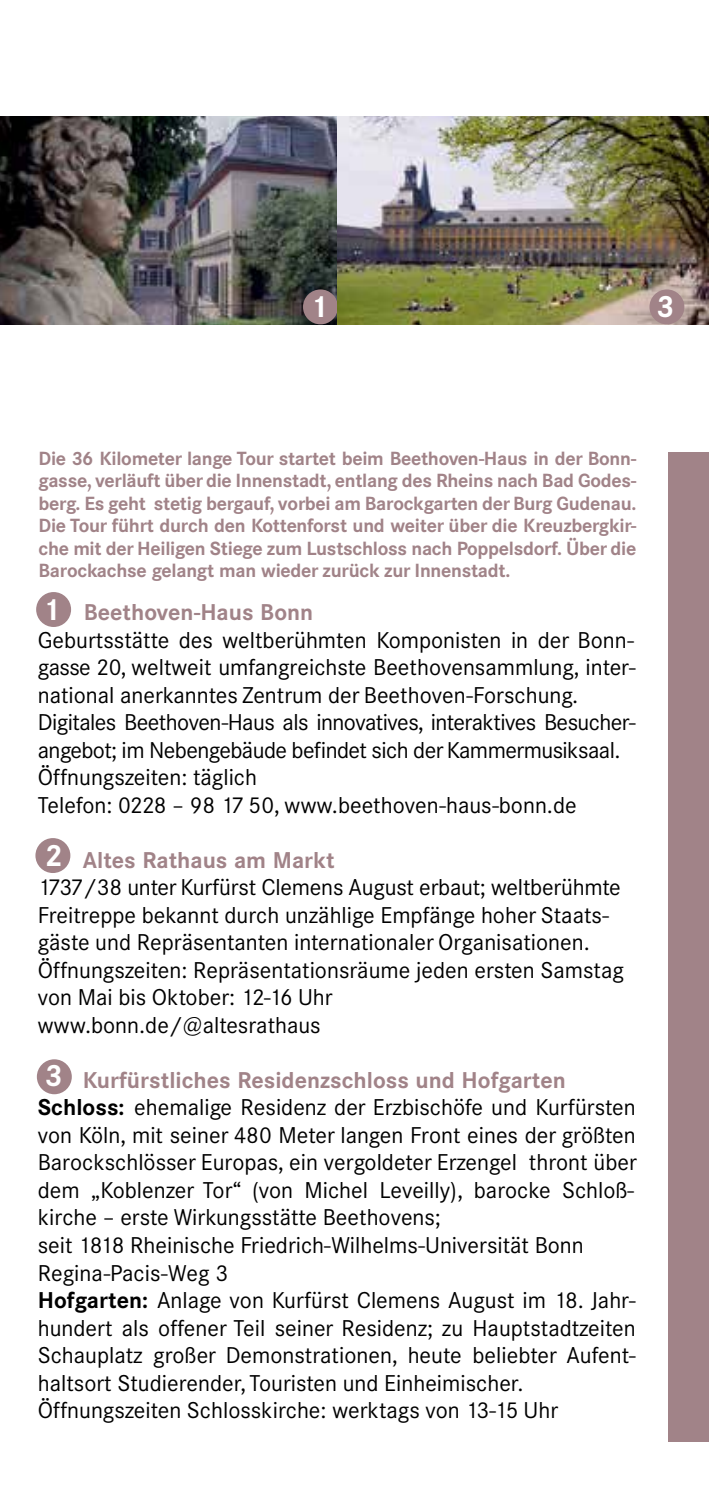
<style>
.page{position:relative;width:709px;height:1489px;background:#fff}
.page>*{position:absolute;margin:0;border:0;box-sizing:border-box;transform-origin:0 0}
.t1{font:700 30px "Corporate SBQ";color:#fff}
.t2{font:22.5px/27.5px "Corporate SBQ";color:#000}
.t3{font:700 22.5px "Corporate SBQ";color:#a18388}
.t4{font:700 18.75px/22.5px "Corporate SBQ";letter-spacing:-.015em;color:#a18388;text-align:justify}
.s1{font-weight:700;color:#a18388}
.s2{font-weight:700}
</style>
<div class="page">
<div style="left:669px;top:452px;width:40px;height:988px;background:#a18388"></div>
<img style="left:0;top:117px;width:708px;height:207px">
<div style="left:304px;top:290px;width:33px;height:33px;background:#a18388;border-radius:50%"></div>
<div style="left:303px;top:289px;width:35px;height:35px;border:2px solid #a18388;border-radius:50%"></div>
<div style="left:650px;top:290px;width:33px;height:33px;background:#a18388;border-radius:50%"></div>
<div style="left:649px;top:289px;width:35px;height:35px;border:2px solid #a18388;border-radius:50%"></div>
<div style="left:37px;top:593px;width:33px;height:33px;background:#a18388;border-radius:50%"></div>
<div style="left:36px;top:592px;width:35px;height:35px;border:2px solid #a18388;border-radius:50%"></div>
<div style="left:36px;top:839px;width:33px;height:33px;background:#a18388;border-radius:50%"></div>
<div style="left:35px;top:838px;width:35px;height:35px;border:2px solid #a18388;border-radius:50%"></div>
<div style="left:38px;top:1060px;width:33px;height:33px;background:#a18388;border-radius:50%"></div>
<div style="left:37px;top:1059px;width:35px;height:35px;border:2px solid #a18388;border-radius:50%"></div>
<img style="left:708px;top:120px;width:1px;height:205px">
<h1 class="t1" style="left:310px;top:288px;width:20px">1</h1>
<h1 class="t1" style="left:656px;top:288px;width:20px">3</h1>
<p class="t4" style="left:39px;top:447px;width:599px">Die 36 Kilometer lange Tour startet beim Beethoven-Haus in der Bonn&shy;gasse, verläuft über die Innenstadt, entlang des Rheins nach Bad Godes&shy;berg. Es geht stetig bergauf, vorbei am Barockgarten der Burg Gudenau.<br>Die Tour führt durch den Kottenforst und weiter über die Kreuzbergkir&shy;che mit der Heiligen Stiege zum Lustschloss nach Poppelsdorf. Über die Barockachse gelangt man wieder zurück zur Innenstadt.</p>
<p class="t3" style="left:84px;top:598px;width:231px">Beethoven-Haus Bonn</p>
<p class="t2" style="left:38px;top:626px;width:599px">Geburtsstätte des weltberühmten Komponisten in der Bonn&shy;gasse 20, weltweit umfangreichste Beethovensammlung, inter&shy;national anerkanntes Zentrum der Beethoven-Forschung.<br>Digitales Beethoven-Haus als innovatives, interaktives Besucher&shy;angebot; im Nebengebäude befindet sich der Kammermusiksaal.<br>Öffnungszeiten: täglich<br>Telefon: 0228 – 98 17 50, www.beethoven-haus-bonn.de</p>
<p class="t3" style="left:83px;top:846px;width:253px">Altes Rathaus am Markt</p>
<p class="t2" style="left:38px;top:873px;width:587px">1737/38 unter Kurfürst Clemens August erbaut; weltberühmte Freitreppe bekannt durch unzählige Empfänge hoher Staats&shy;gäste und Repräsentanten internationaler Organisationen.<br>Öffnungszeiten: Repräsentationsräume jeden ersten Samstag von Mai bis Oktober: 12-16 Uhr<br>www.bonn.de/@altesrathaus</p>
<p class="t2" style="left:38px;top:1066px;width:600px;text-indent:45px"><span class="s1">Kurfürstliches Residenzschloss und Hofgarten </span><span class="s2">Schloss:</span> ehemalige Residenz der Erzbischöfe und Kurfürsten von Köln, mit seiner 480 Meter langen Front eines der größten Barockschlösser Europas, ein vergoldeter Erzengel thront über dem „Koblenzer Tor“ (von Michel Leveilly), barocke Schloß&shy;kirche – erste Wirkungsstätte Beethovens;<br>seit 1818 Rheinische Friedrich-Wilhelms-Universität Bonn Regina-Pacis-Weg 3<br><span class="s2">Hofgarten:</span> Anlage von Kurfürst Clemens August im 18. Jahr&shy;hundert als offener Teil seiner Residenz; zu Hauptstadtzeiten Schauplatz großer Demonstrationen, heute beliebter Aufent&shy;haltsort Studierender, Touristen und Einheimischer.<br>Öffnungszeiten Schlosskirche: werktags von 13-15 Uhr</p>
<h1 class="t1" style="left:43px;top:591px;width:20px">1</h1>
<h1 class="t1" style="left:45px;top:837px;width:20px">2</h1>
<h1 class="t1" style="left:45px;top:1057px;width:20px">3</h1>
</div>
